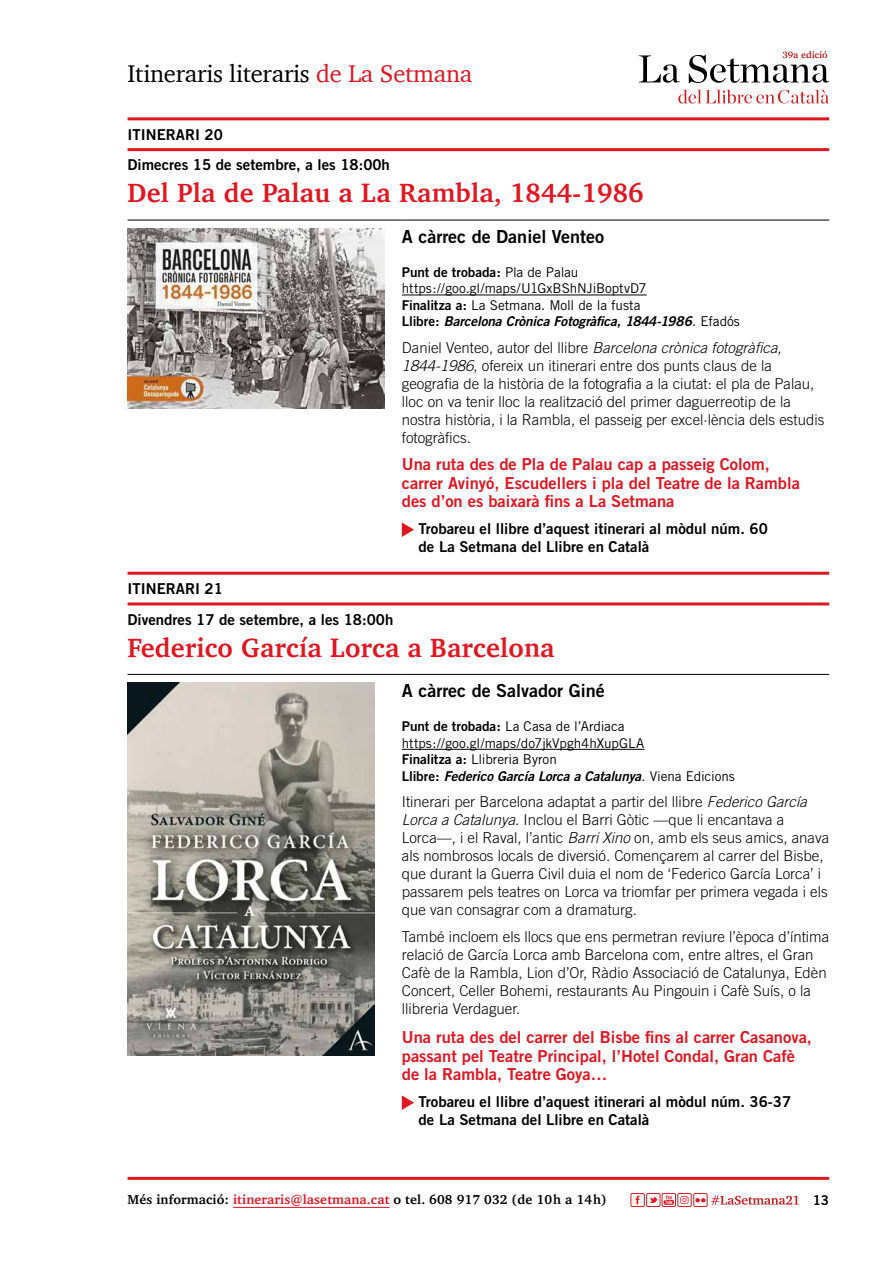
<style>
.page{position:relative;width:893px;height:1263px;background:#fff}
.page>*{position:absolute;margin:0;border:0;box-sizing:border-box;transform-origin:0 0}
.t1{font:700 27px "Charter";letter-spacing:.01em;color:#e01621}
.t2{font:24.75px "Charter";letter-spacing:-.01em;color:#000}
.t3{font:18px "Trade Gothic Bold Two";color:#000}
.t4{font:16.5px/18.8px "Trade Gothic Bold Two";color:#e01621}
.t5{font:300 15px/18px "Trade Gothic";color:#000}
.t6{font:15px/30.8px "Trade Gothic Bold Two";color:#000}
.t7{font:13.5px/16.5px "Trade Gothic";letter-spacing:-.005em;color:#000}
.t8{font:italic 13.5px "Trade Gothic Bold Two";letter-spacing:-.01em;color:#000}
.t9{font:13.5px "Trade Gothic Bold Two";color:#000}
.t10{font:700 13.2px "Charter";letter-spacing:.01em;color:#000}
.s1{color:#e01621}
.s2{font-family:"Trade Gothic"}
.s3{font-family:"Trade Gothic Bold Two"}
.s4{font-style:normal}
.s5{font-family:"Trade Gothic";font-style:normal}
.s6{font-style:italic}
</style>
<div class="page">
<hr style="left:233px;top:1207px;width:157px;height:1px;background:#e01621">
<hr style="left:128px;top:1177px;width:701px;height:3px;background:#e01621">
<svg style="left:639px;top:55px;width:41px;height:28px"></svg>
<svg style="left:678px;top:90px;width:151px;height:14px"></svg>
<svg style="left:689px;top:51px;width:140px;height:32px"></svg>
<div style="left:631px;top:1193px;width:14px;height:14px;border:1px solid #cf1c1f"></div>
<svg style="left:636px;top:1196px;width:3px;height:8px"></svg>
<div style="left:646px;top:1193px;width:14px;height:14px;border:1px solid #cf1c1f"></div>
<svg style="left:649px;top:1197px;width:9px;height:6px"></svg>
<div style="left:662px;top:1193px;width:14px;height:14px;border:1px solid #cf1c1f"></div>
<svg style="left:664px;top:1195px;width:10px;height:10px"></svg>
<div style="left:677px;top:1193px;width:14px;height:14px;border:1px solid #cf1c1f"></div>
<svg style="left:680px;top:1196px;width:8px;height:8px"></svg>
<div style="left:693px;top:1193px;width:14px;height:14px;border:1px solid #cf1c1f"></div>
<svg style="left:695px;top:1198px;width:10px;height:4px"></svg>
<svg style="left:711px;top:1195px;width:88px;height:10px"></svg>
<hr style="left:128px;top:117px;width:701px;height:3px;background:#e01621">
<hr style="left:128px;top:148px;width:701px;height:3px;background:#e01621">
<hr style="left:128px;top:572px;width:701px;height:3px;background:#e01621">
<hr style="left:128px;top:602px;width:701px;height:3px;background:#e01621">
<hr style="left:128px;top:220px;width:274px;height:1px;background:#000">
<hr style="left:402px;top:220px;width:427px;height:1px;background:#000">
<img style="left:128px;top:229px;width:257px;height:180px">
<hr style="left:402px;top:295px;width:245px;height:1px;background:#000">
<svg style="left:402px;top:522px;width:12px;height:15px"></svg>
<hr style="left:128px;top:674px;width:274px;height:1px;background:#000">
<hr style="left:402px;top:674px;width:427px;height:1px;background:#000">
<img style="left:128px;top:683px;width:246px;height:372px">
<hr style="left:402px;top:749px;width:242px;height:1px;background:#000">
<svg style="left:402px;top:1095px;width:12px;height:15px"></svg>
<h2 class="t2" style="left:128px;top:52px;width:346px">Itineraris literaris <span class="s1">de La Setmana</span></h2>
<p class="t6" style="left:128px;top:119px;width:264px">ITINERARI 20<br>Dimecres 15 de setembre, a les 18:00h</p>
<h1 class="t1" style="left:128px;top:170px;width:518px">Del Pla de Palau a La Rambla, 1844-1986</h1>
<p class="t3" style="left:402px;top:226px;width:204px">A càrrec de Daniel Venteo</p>
<p class="t9" style="left:402px;top:263px;width:178px">Punt de trobada: <span class="s2">Pla de Palau</span></p>
<p class="t7" style="left:402px;top:280px;width:246px">https://goo.gl/maps/U1GxBShNJiBoptvD7<br><span class="s3">Finalitza a:</span> La Setmana. Moll de la fusta</p>
<p class="t8" style="left:402px;top:313px;width:340px"><span class="s4">Llibre:</span> Barcelona Crònica Fotogràfica, 1844-1986<span class="s5">. Efadós</span></p>
<p class="t5" style="left:402px;top:338px;width:424px">Daniel Venteo, autor del llibre <span class="s6">Barcelona crònica fotogràfica, 1844‑1986</span>, ofereix un itinerari entre dos punts claus de la geografia de la història de la fotografia a la ciutat: el pla de Palau, lloc on va tenir lloc la realització del primer daguerreotip de la nostra història, i la Rambla, el passeig per excel·lència dels estudis fotogràfics.</p>
<p class="t4" style="left:402px;top:454px;width:400px">Una ruta des de Pla de Palau cap a passeig Colom, carrer Avinyó, Escudellers i pla del Teatre de la Rambla des d’on es baixarà fins a La Setmana</p>
<p class="t6" style="left:419px;top:519px;width:351px;line-height:18px">Trobareu el llibre d’aquest itinerari al mòdul núm. 60 de La Setmana del Llibre en Català</p>
<p class="t6" style="left:128px;top:573px;width:267px">ITINERARI 21<br>Divendres 17 de setembre, a les 18:00h</p>
<h1 class="t1" style="left:128px;top:624px;width:429px">Federico García Lorca a Barcelona</h1>
<p class="t3" style="left:402px;top:680px;width:204px">A càrrec de Salvador Giné</p>
<p class="t7" style="left:402px;top:718px;width:244px"><span class="s3">Punt de trobada:</span> La Casa de l’Ardiaca https://goo.gl/maps/do7jkVpgh4hXupGLA<br><span class="s3">Finalitza a:</span> Llibreria Byron</p>
<p class="t8" style="left:402px;top:767px;width:334px"><span class="s4">Llibre:</span> Federico García Lorca a Catalunya<span class="s5">. Viena Edicions</span></p>
<p class="t5" style="left:402px;top:792px;width:429px">Itinerari per Barcelona adaptat a partir del llibre <span class="s6">Federico García Lorca a Catalunya</span>. Inclou el Barri Gòtic —que li encantava a Lorca—, i el Raval, l’antic <span class="s6">Barri Xino</span> on, amb els seus amics, anava als nombrosos locals de diversió. Començarem al carrer del Bisbe, que durant la Guerra Civil duia el nom de ‘Federico García Lorca’ i passarem pels teatres on Lorca va triomfar per primera vegada i els que van consagrar com a dramaturg.</p>
<p class="t5" style="left:402px;top:927px;width:429px">També incloem els llocs que ens permetran reviure l’època d’íntima relació de García Lorca amb Barcelona com, entre altres, el Gran Cafè de la Rambla, Lion d’Or, Ràdio Associació de Catalunya, Edèn Concert, Celler Bohemi, restaurants Au Pingouin i Cafè Suís, o la llibreria Verdaguer.</p>
<p class="t4" style="left:402px;top:1027px;width:412px">Una ruta des del carrer del Bisbe fins al carrer Casanova, passant pel Teatre Principal, l’Hotel Condal, Gran Cafè de la Rambla, Teatre Goya…</p>
<p class="t6" style="left:419px;top:1092px;width:374px;line-height:18px">Trobareu el llibre d’aquest itinerari al mòdul núm. 36-37 de La Setmana del Llibre en Català</p>
<p class="t10" style="left:128px;top:1188px;width:481px">Més informació: <span class="s1">itineraris@lasetmana.cat</span> o tel. 608 917 032 (de 10h a 14h)</p>
<p class="t9" style="left:813px;top:1192px;width:18px">13</p>
</div>
